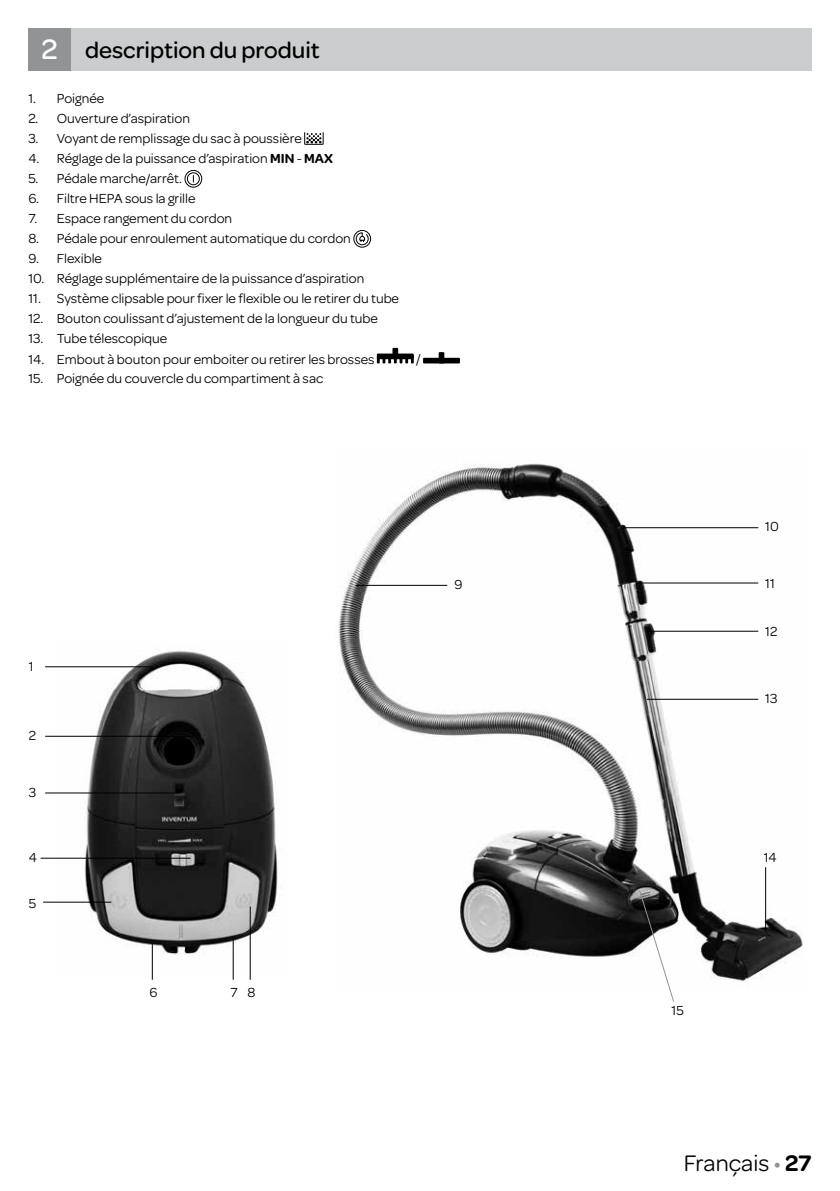
<style>
.page{position:relative;width:840px;height:1191px;background:#fff}
.page>*{position:absolute;margin:0;border:0;box-sizing:border-box;transform-origin:0 0}
.t1{font:500 24px "Omnes";color:#000}
.t2{font:24px "Omnes";color:#000}
.t3{font:14px "Omnes";color:#000}
.s1{font-size:30px;color:#fff}
.s2{font-weight:600}
.s3{color:#929395}
</style>
<div class="page">
<div style="left:57px;top:28px;width:754px;height:43px;background:#cacccd"></div>
<div style="left:28px;top:28px;width:43px;height:43px;background:#929395"></div>
<svg style="left:304px;top:132px;width:20px;height:13px"></svg>
<svg style="left:186px;top:172px;width:14px;height:14px"></svg>
<div style="left:184px;top:170px;width:18px;height:18px;border:1px solid #000;border-radius:50%"></div>
<div style="left:353px;top:230px;width:18px;height:18px;border:1px solid #000;border-radius:50%"></div>
<svg style="left:355px;top:232px;width:14px;height:14px"></svg>
<div style="left:376px;top:353px;width:37px;height:6px;background:#000"></div>
<div style="left:392px;top:348px;width:6px;height:11px;background:#000"></div>
<svg style="left:376px;top:355px;width:37px;height:8px"></svg>
<div style="left:423px;top:358px;width:36px;height:5px;background:#000"></div>
<div style="left:438px;top:352px;width:6px;height:11px;background:#000"></div>
<img style="left:55px;top:651px;width:223px;height:328px">
<hr style="left:41px;top:857px;width:149px;height:1px;background:#000">
<hr style="left:43px;top:901px;width:68px;height:1px;background:#000">
<hr style="left:232px;top:937px;width:1px;height:42px;background:#000">
<hr style="left:45px;top:792px;width:135px;height:1px;background:#000">
<hr style="left:45px;top:735px;width:148px;height:1px;background:#000">
<hr style="left:45px;top:666px;width:108px;height:1px;background:#000">
<hr style="left:249px;top:906px;width:1px;height:73px;background:#000">
<hr style="left:152px;top:943px;width:1px;height:36px;background:#000">
<img style="left:338px;top:463px;width:465px;height:518px">
<hr style="left:764px;top:867px;width:1px;height:65px;background:#000">
<hr style="left:646px;top:699px;width:111px;height:1px;background:#000">
<hr style="left:645px;top:630px;width:112px;height:1px;background:#000">
<hr style="left:621px;top:527px;width:136px;height:1px;background:#000">
<svg style="left:638px;top:889px;width:36px;height:113px"></svg>
<hr style="left:355px;top:585px;width:92px;height:1px;background:#000">
<hr style="left:636px;top:582px;width:121px;height:1px;background:#000">
<h1 class="t1" style="left:42px;top:33px;width:279px"><span class="s1">2</span> description du produit</h1>
<p class="t3" style="left:28px;top:89px;width:77px">1. Poignée</p>
<p class="t3" style="left:28px;top:109px;width:163px">2. Ouverture d’aspiration</p>
<p class="t3" style="left:28px;top:129px;width:275px">3. Voyant de remplissage du sac à poussière</p>
<p class="t3" style="left:28px;top:149px;width:306px">4. Réglage de la puissance d’aspiration <span class="s2">MIN</span> - <span class="s2">MAX</span></p>
<p class="t3" style="left:28px;top:169px;width:155px">5. Pédale marche/arrêt.</p>
<p class="t3" style="left:28px;top:189px;width:169px">6. Filtre HEPA sous la grille</p>
<p class="t3" style="left:28px;top:209px;width:205px">7. Espace rangement du cordon</p>
<p class="t3" style="left:28px;top:229px;width:324px">8. Pédale pour enroulement automatique du cordon</p>
<p class="t3" style="left:28px;top:249px;width:75px">9. Flexible</p>
<p class="t3" style="left:28px;top:269px;width:337px">10. Réglage supplémentaire de la puissance d’aspiration</p>
<p class="t3" style="left:28px;top:289px;width:372px">11. Système clipsable pour fixer le flexible ou le retirer du tube</p>
<p class="t3" style="left:28px;top:309px;width:351px">12. Bouton coulissant d’ajustement de la longueur du tube</p>
<p class="t3" style="left:28px;top:329px;width:140px">13. Tube télescopique</p>
<p class="t3" style="left:28px;top:349px;width:347px">14. Embout à bouton pour emboiter ou retirer les brosses</p>
<p class="t3" style="left:416px;top:349px;width:6px">/</p>
<p class="t3" style="left:28px;top:369px;width:296px">15. Poignée du couvercle du compartiment à sac</p>
<p class="t3" style="left:29px;top:657px;width:6px">1</p>
<p class="t3" style="left:29px;top:726px;width:9px">2</p>
<p class="t3" style="left:29px;top:783px;width:9px">3</p>
<p class="t3" style="left:29px;top:848px;width:10px">4</p>
<p class="t3" style="left:29px;top:893px;width:9px">5</p>
<p class="t3" style="left:149px;top:983px;width:10px">6</p>
<p class="t3" style="left:230px;top:983px;width:26px">7 8</p>
<p class="t3" style="left:764px;top:517px;width:15px">10</p>
<p class="t3" style="left:454px;top:575px;width:10px">9</p>
<p class="t3" style="left:764px;top:574px;width:11px">11</p>
<p class="t3" style="left:764px;top:622px;width:14px">12</p>
<p class="t3" style="left:764px;top:689px;width:14px">13</p>
<p class="t3" style="left:671px;top:1000px;width:14px">15</p>
<p class="t3" style="left:763px;top:847px;width:14px">14</p>
<h1 class="t2" style="left:683px;top:1146px;width:129px">Français <span class="s3">•</span> <span class="s2">27</span></h1>
</div>
